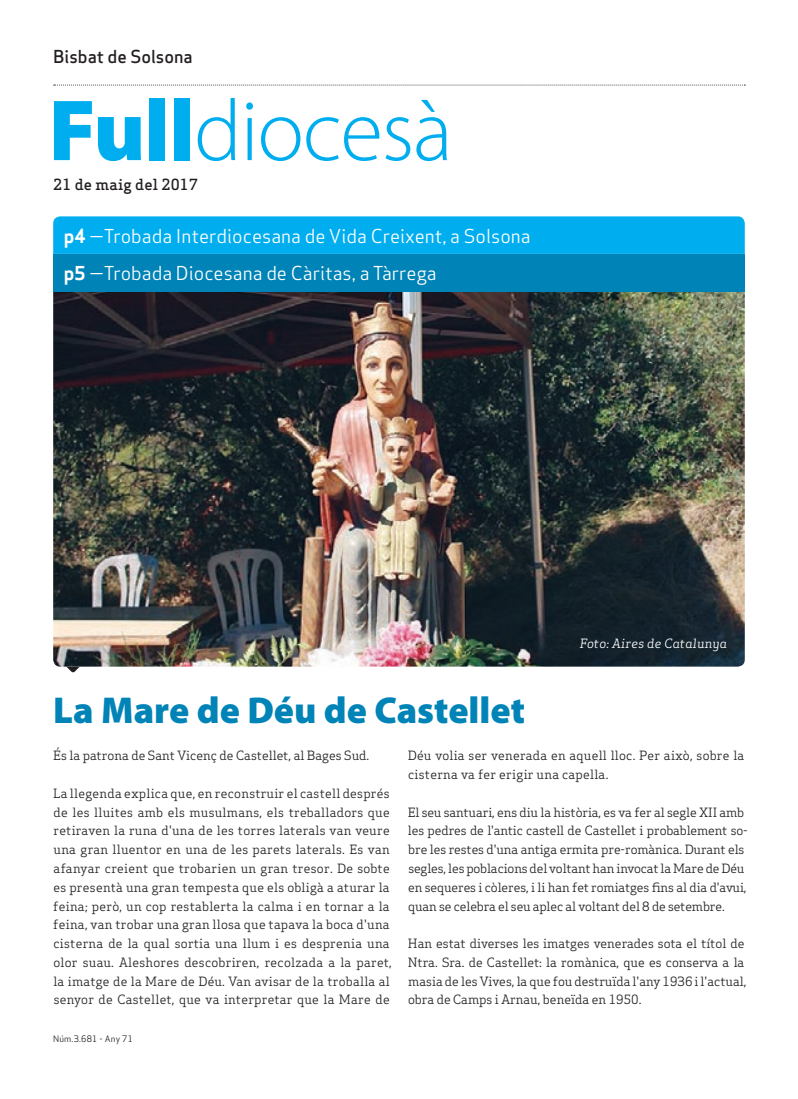
<style>
.page{position:relative;width:798px;height:1099px;background:#fff}
.page>*{position:absolute;margin:0;border:0;box-sizing:border-box;transform-origin:0 0}
.t1{font:300 87.5px "Myriad Pro";letter-spacing:-.015em;color:#00aeef}
.t2{font:900 37.5px "Myriad Pro";color:#0083b6}
.t3{font:18.75px/37.5px "Apex Sans Book T";color:#fff}
.t4{font:17.5px "Apex Sans Medium T";color:#231f20}
.t5{font:500 15px "Apex Serif";letter-spacing:.01em;color:#231f20}
.t6{font:12.5px/18.8px "Apex Serif";letter-spacing:.01em;color:#231f20}
.t7{font:12.5px/18.8px "Apex Serif";letter-spacing:-.01em;color:#231f20}
.t8{font:italic 12.5px "Apex Serif";letter-spacing:.02em;color:#fff}
.t9{font:8.75px "Apex Sans Book T";letter-spacing:.02em;color:#231f20}
.s1{font-weight:900}
.s2{font-family:"Apex Sans Bold T"}
</style>
<div class="page">
<img style="left:53px;top:291px;width:691px;height:375px">
<svg style="left:54px;top:85px;width:691px;height:1px"></svg>
<div style="left:53px;top:216px;width:691px;height:38px;background:#00aeef"></div>
<div style="left:53px;top:254px;width:691px;height:37px;background:#0083b6"></div>
<svg style="left:66px;top:666px;width:14px;height:7px"></svg>
<h3 class="t4" style="left:53px;top:45px;width:141px">Bisbat de Solsona</h3>
<h1 class="t1" style="left:49px;top:78px;width:405px"><span class="s1">Full</span>diocesà</h1>
<p class="t5" style="left:53px;top:175px;width:146px">21 de maig del 2017</p>
<h3 class="t3" style="left:64px;top:217px;width:468px"><span class="s2">p4</span> —Trobada Interdiocesana de Vida Creixent, a Solsona <span class="s2">p5</span> —Trobada Diocesana de Càritas, a Tàrrega</h3>
<h2 class="t2" style="left:53px;top:685px;width:473px">La Mare de Déu de Castellet</h2>
<p class="t8" style="left:579px;top:635px;width:149px">Foto: Aires de Catalunya</p>
<p class="t6" style="left:53px;top:746px;width:317px">És la patrona de Sant Vicenç de Castellet, al Bages Sud.</p>
<p class="t6" style="left:53px;top:783px;width:340px">La llegenda explica que, en reconstruir el castell després de les lluites amb els musulmans, els treballadors que retiraven la runa d'una de les torres laterals van veure una gran lluentor en una de les parets laterals. Es van afanyar creient que trobarien un gran tresor. De sobte es presentà una gran tempesta que els obligà a aturar la feina; però, un cop restablerta la calma i en tornar a la feina, van trobar una gran llosa que tapava la boca d'una cisterna de la qual sortia una llum i es desprenia una olor suau. Aleshores descobriren, recolzada a la paret, la imatge de la Mare de Déu. Van avisar de la troballa al senyor de Castellet, que va interpretar que la Mare de</p>
<p class="t9" style="left:53px;top:1032px;width:81px">Núm.3.681 - Any 71</p>
<p class="t6" style="left:408px;top:746px;width:338px">Déu volia ser venerada en aquell lloc. Per això, sobre la cisterna va fer erigir una capella.</p>
<p class="t7" style="left:408px;top:802px;width:341px">El seu santuari, ens diu la història, es va fer al segle XII amb les pedres de l'antic castell de Castellet i probablement so&shy;bre les restes d'una antiga ermita pre-romànica. Durant els segles, les poblacions del voltant han invocat la Mare de Déu en sequeres i còleres, i li han fet romiatges fins al dia d'avui, quan se celebra el seu aplec al voltant del 8 de setembre.</p>
<p class="t6" style="left:408px;top:933px;width:340px">Han estat diverses les imatges venerades sota el títol de Ntra. Sra. de Castellet: la romànica, que es conserva a la masia de les Vives, la que fou destruïda l'any 1936 i l'actual, obra de Camps i Arnau, beneïda en 1950.</p>
</div>
